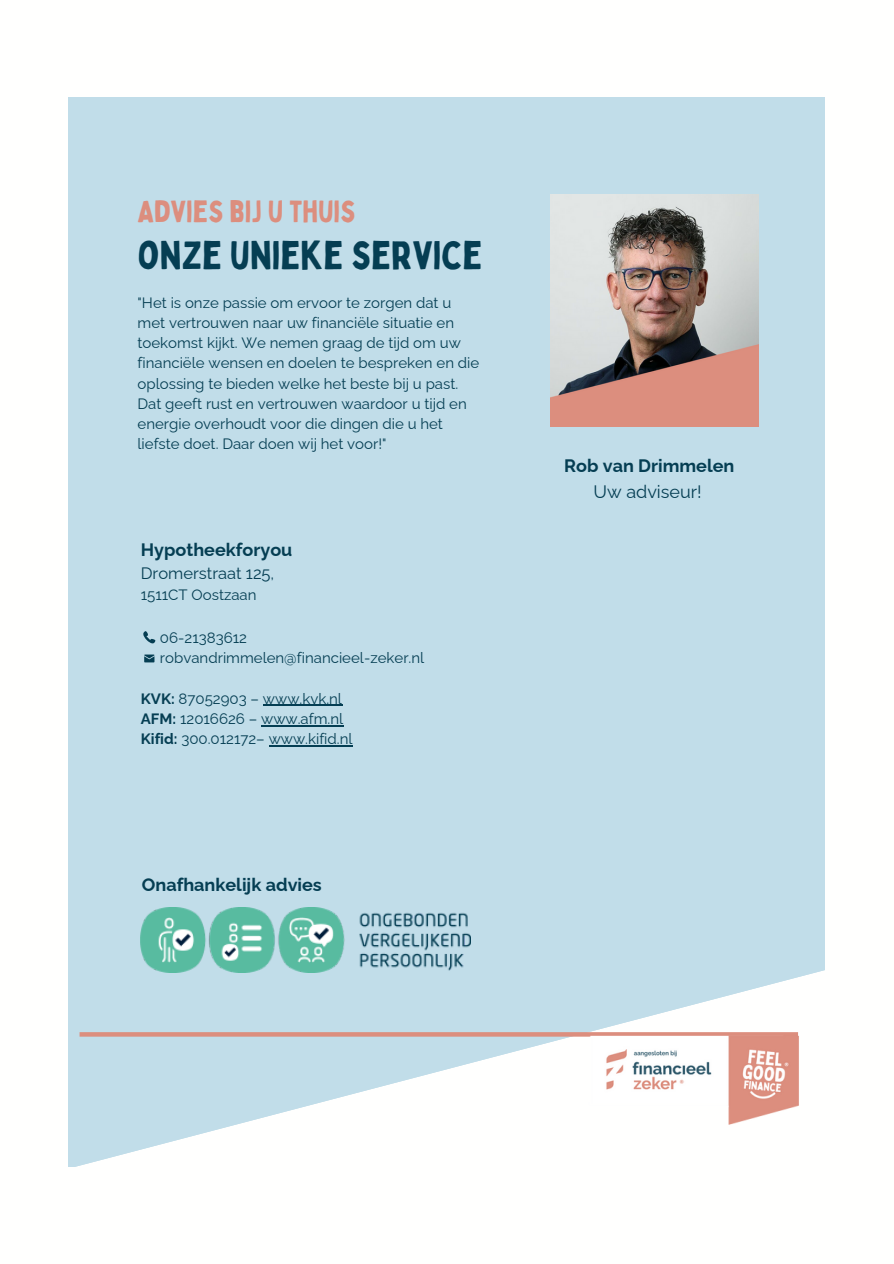
<style>
.page{position:relative;width:894px;height:1264px;background:#fff}
.page>*{position:absolute;margin:0;border:0;box-sizing:border-box;transform-origin:0 0}
.t1{font:39px "Bobby Jones";color:#053e53}
.t2{font:30px "Bobby Jones";color:#dc8e7e}
.t3{font:700 18px "Raleway";color:#053e53}
.t4{font:18px "Raleway";color:#053e53}
.t5{font:16.5px "Raleway";color:#053e53}
.t6{font:15px/20.2px "Raleway";color:#053e53}
.s1{font-weight:700}
</style>
<div class="page">
<div style="left:69px;top:97px;width:756px;height:1069px;background:#c1dde9"></div>
<svg style="left:69px;top:970px;width:756px;height:197px"></svg>
<img style="left:141px;top:907px;width:329px;height:65px">
<hr style="left:263px;top:704px;width:79px;height:2px;background:#053e53">
<hr style="left:261px;top:725px;width:82px;height:1px;background:#053e53">
<hr style="left:268px;top:745px;width:84px;height:1px;background:#053e53">
<svg style="left:143px;top:631px;width:12px;height:12px"></svg>
<svg style="left:144px;top:654px;width:10px;height:8px"></svg>
<svg style="left:79px;top:1032px;width:497px;height:4px;background:#da9182"></svg>
<img style="left:576px;top:985px;width:237px;height:182px">
<img style="left:550px;top:194px;width:208px;height:233px">
<p class="t2" style="left:137px;top:192px;width:219px">ADVIES BIJ U THUIS</p>
<p class="t1" style="left:137px;top:230px;width:346px">ONZE UNIEKE SERVICE</p>
<h3 class="t6" style="left:137px;top:292px;width:343px">"Het is onze passie om ervoor te zorgen dat u met vertrouwen naar uw financiële situatie en toekomst kijkt. We nemen graag de tijd om uw financiële wensen en doelen te bespreken en die oplossing te bieden welke het beste bij u past.<br>Dat geeft rust en vertrouwen waardoor u tijd en energie overhoudt voor die dingen die u het liefste doet. Daar doen wij het voor!"</h3>
<h1 class="t3" style="left:141px;top:539px;width:153px">Hypotheekforyou</h1>
<h1 class="t5" style="left:141px;top:563px;width:135px">Dromerstraat 125,</h1>
<h1 class="t6" style="left:141px;top:584px;width:117px">1511CT Oostzaan</h1>
<p class="t6" style="left:160px;top:627px;width:88px">06-21383612</p>
<h4 class="t6" style="left:160px;top:647px;width:266px">robvandrimmelen@financieel-zeker.nl</h4>
<p class="t6" style="left:141px;top:688px;width:202px"><span class="s1">KVK:</span> 87052903 – www.kvk.nl</p>
<p class="t6" style="left:141px;top:708px;width:204px"><span class="s1">AFM:</span> 12016626 – www.afm.nl</p>
<p class="t6" style="left:141px;top:728px;width:213px"><span class="s1">Kifid:</span> 300.012172– www.kifid.nl</p>
<p class="t3" style="left:142px;top:874px;width:181px">Onafhankelijk advies</p>
<h3 class="t3" style="left:564px;top:455px;width:172px">Rob van Drimmelen</h3>
<h4 class="t4" style="left:593px;top:481px;width:110px">Uw adviseur!</h4>
</div>
